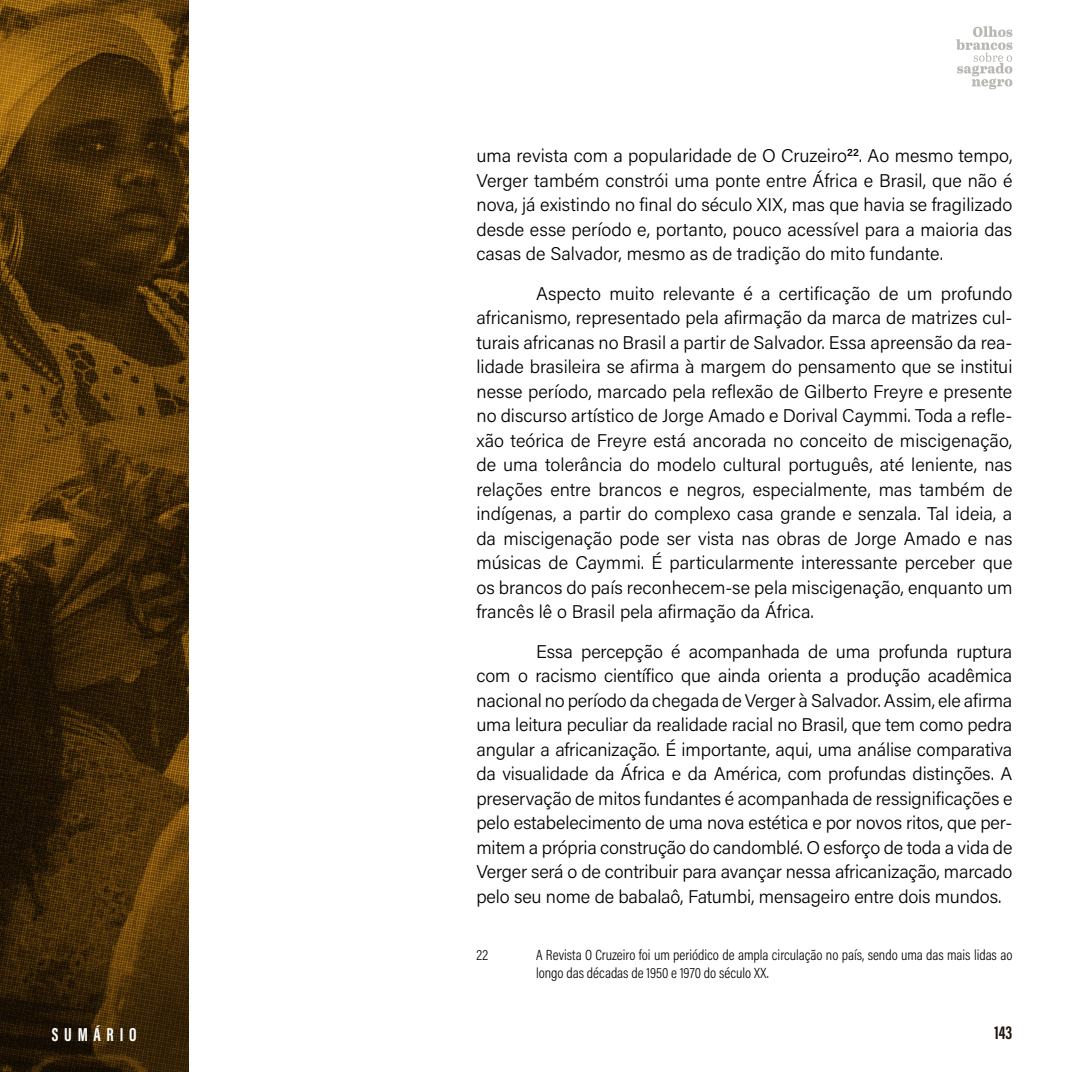
<style>
.page{position:relative;width:1072px;height:1072px;background:#fff}
.page>*{position:absolute;margin:0;border:0;box-sizing:border-box;transform-origin:0 0}
.t1{font:700 19.25px "Acumin Pro Extra Cond";letter-spacing:.3em;color:#fff}
.t2{font:700 19.25px "Acumin Pro Extra Cond";color:#1f150b}
.t3{font:300 18.38px/24.5px "Acumin Pro";letter-spacing:-.005em;color:#000;text-align:justify}
.t4{font:300 14.88px/17.5px "Acumin Pro Cond";color:#000}
</style>
<div class="page">
<img style="left:0;top:0;width:189px;height:1071px">
<svg style="left:956px;top:26px;width:56px;height:63px"></svg>
<p class="t3" style="left:476px;top:143px;width:537px">uma revista com a popularidade de O Cruzeiro<sup>22</sup>. Ao mesmo tempo, Verger também constrói uma ponte entre África e Brasil, que não é nova, já existindo no final do século XIX, mas que havia se fragilizado desde esse período e, portanto, pouco acessível para a maioria das casas de Salvador, mesmo as de tradição do mito fundante.</p>
<p class="t3" style="left:476px;top:280px;width:537px;text-indent:60px">Aspecto muito relevante é a certificação de um profundo africanismo, representado pela afirmação da marca de matrizes cul&shy;turais africanas no Brasil a partir de Salvador. Essa apreensão da rea&shy;lidade brasileira se afirma à margem do pensamento que se institui nesse período, marcado pela reflexão de Gilberto Freyre e presente no discurso artístico de Jorge Amado e Dorival Caymmi. Toda a refle&shy;xão teórica de Freyre está ancorada no conceito de miscigenação, de uma tolerância do modelo cultural português, até leniente, nas relações entre brancos e negros, especialmente, mas também de indígenas, a partir do complexo casa grande e senzala. Tal ideia, a da miscigenação pode ser vista nas obras de Jorge Amado e nas músicas de Caymmi. É particularmente interessante perceber que os brancos do país reconhecem-se pela miscigenação, enquanto um francês lê o Brasil pela afirmação da África.</p>
<p class="t3" style="left:476px;top:638px;width:537px;text-indent:60px">Essa percepção é acompanhada de uma profunda ruptura com o racismo científico que ainda orienta a produção acadêmica nacional no período da chegada de Verger à Salvador. Assim, ele afirma uma leitura peculiar da realidade racial no Brasil, que tem como pedra angular a africanização. É importante, aqui, uma análise comparativa da visualidade da África e da América, com profundas distinções. A preservação de mitos fundantes é acompanhada de ressignificações e pelo estabelecimento de uma nova estética e por novos ritos, que per&shy;mitem a própria construção do candomblé. O esforço de toda a vida de Verger será o de contribuir para avançar nessa africanização, marcado pelo seu nome de babalaô, Fatumbi, mensageiro entre dois mundos.</p>
<p class="t4" style="left:476px;top:946px;width:13px">22</p>
<p class="t4" style="left:536px;top:946px;width:478px">A Revista O Cruzeiro foi um periódico de ampla circulação no país, sendo uma das mais lidas ao longo das décadas de 1950 e 1970 do século XX.</p>
<p class="t1" style="left:52px;top:1022px;width:86px">SUMÁRIO</p>
<p class="t2" style="left:994px;top:1020px;width:20px">143</p>
</div>
